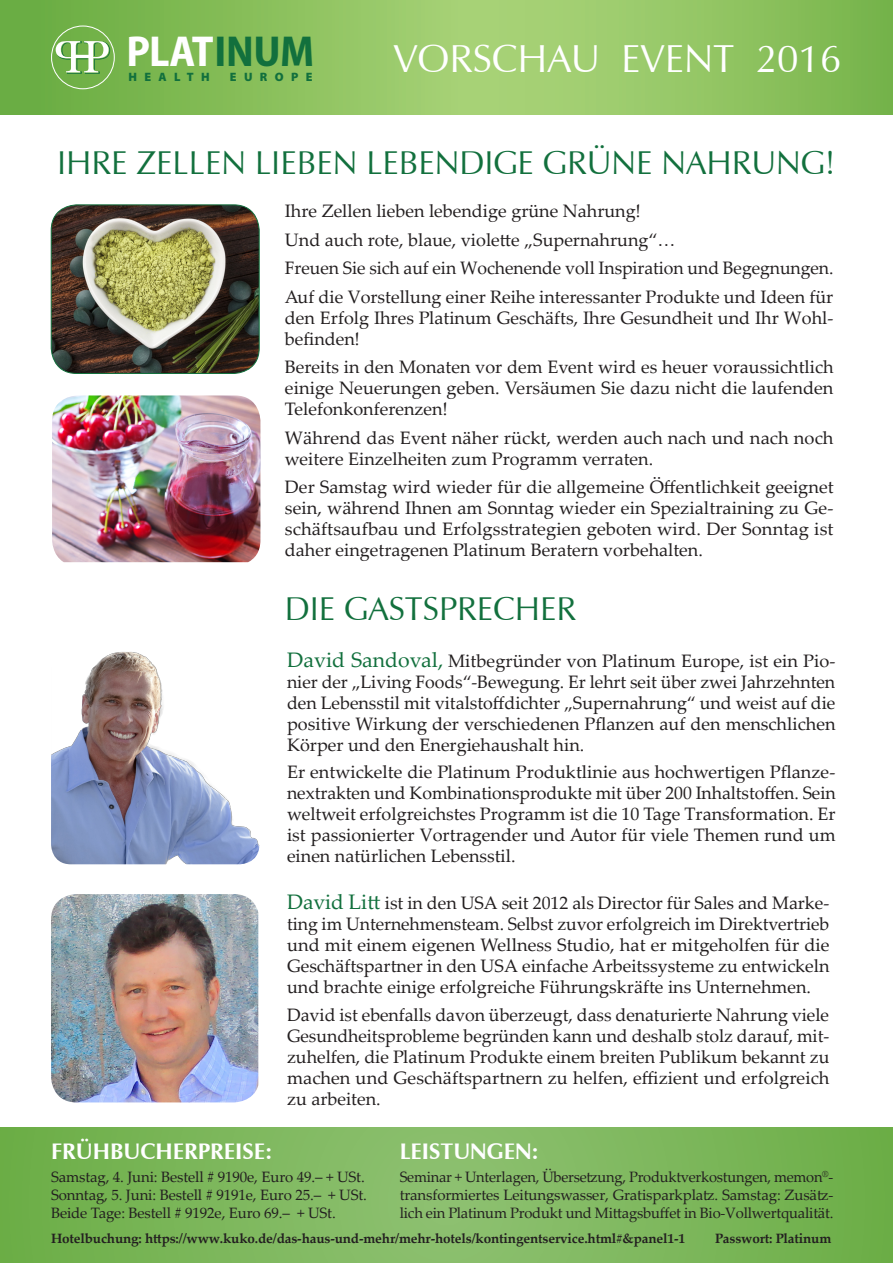
<style>
.page{position:relative;width:893px;height:1263px;background:#fff}
.page>*{position:absolute;margin:0;border:0;box-sizing:border-box;transform-origin:0 0}
.Logo_gr{font:700 semi-condensed 43.5px "Myriad Pro";letter-spacing:-.01em;color:#fff}
.Titel_weiß{font:39px "Zapf Humanist 601 BT";color:#fff}
.Überschrift_Grün{font:33px "Zapf Humanist 601 BT";color:#12703d}
.Titel_weiß_k_f{font:700 22.5px "Zapf Humanist 601 BT";color:#fff}
.Normal_or_kE{font:18px/21px "Palatino Linotype";color:#231f20;text-align:justify}
.Impressum{font:15px/18px "Palatino Linotype";letter-spacing:-.01em;color:#231f20;text-align:justify}
.Normal_or_kE-2{font:700 13.5px "Palatino Linotype";letter-spacing:-.01em;color:#231f20}
.Logo_kl{font:900 12.15px "Myriad Pro";letter-spacing:.61em;color:#12703d}
.s1{color:#12703d}
.s2{font-size:21px;color:#12703d}
</style>
<div class="page">
<svg style="left:0;top:1127px;width:893px;height:136px;background:#7cb75b"></svg>
<img style="left:51px;top:205px;width:208px;height:168px">
<div style="left:51px;top:205px;width:208px;height:169px;border:1px solid #12703d;border-radius:26px"></div>
<img style="left:52px;top:395px;width:208px;height:167px">
<img style="left:51px;top:652px;width:208px;height:212px">
<img style="left:51px;top:894px;width:207px;height:208px">
<svg style="left:0;top:0;width:893px;height:115px;background:#8dc25f"></svg>
<svg style="left:51px;top:26px;width:64px;height:63px;background:#89bd6a"></svg>
<p class="Logo_gr" style="left:126px;top:27px;width:189px">PLAT<span class="s1">INUM</span></p>
<p class="Logo_kl" style="left:128px;top:70px;width:83px">HEALTH</p>
<p class="Logo_kl" style="left:230px;top:70px;width:84px">EUROPE</p>
<p class="Titel_weiß" style="left:393px;top:35px;width:449px">VORSCHAU EVENT 2016</p>
<p class="Überschrift_Grün" style="left:57px;top:142px;width:780px">IHRE ZELLEN LIEBEN LEBENDIGE GRÜNE NAHRUNG!</p>
<p class="Normal_or_kE" style="left:285px;top:200px;width:357px">Ihre Zellen lieben lebendige grüne Nahrung!</p>
<p class="Normal_or_kE" style="left:285px;top:228px;width:392px">Und auch rote, blaue, violette „Supernahrung“…</p>
<p class="Normal_or_kE" style="left:285px;top:257px;width:550px">Freuen Sie sich auf ein Wochenende voll Inspiration und Begegnungen.</p>
<p class="Normal_or_kE" style="left:285px;top:285px;width:550px">Auf die Vorstellung einer Reihe interessanter Produkte und Ideen für den Erfolg Ihres Platinum Geschäfts, Ihre Gesundheit und Ihr Wohl&shy;befinden!</p>
<p class="Normal_or_kE" style="left:285px;top:356px;width:550px">Bereits in den Monaten vor dem Event wird es heuer voraussichtlich einige Neuerungen geben. Versäumen Sie dazu nicht die laufenden Telefonkonferenzen!</p>
<p class="Normal_or_kE" style="left:285px;top:426px;width:550px">Während das Event näher rückt, werden auch nach und nach noch weitere Einzelheiten zum Programm verraten.</p>
<p class="Normal_or_kE" style="left:285px;top:476px;width:550px">Der Samstag wird wieder für die allgemeine Öffentlichkeit geeignet sein, während Ihnen am Sonntag wieder ein Spezialtraining zu Ge&shy;schäftsaufbau und Erfolgsstrategien geboten wird. Der Sonntag ist daher eingetragenen Platinum Beratern vorbehalten.</p>
<p class="Überschrift_Grün" style="left:285px;top:589px;width:293px">DIE GASTSPRECHER</p>
<p class="Normal_or_kE" style="left:287px;top:650px;width:550px"><span class="s2">David Sandoval,</span> Mitbegründer von Platinum Europe, ist ein Pio&shy;nier der „Living Foods“-Bewegung. Er lehrt seit über zwei Jahrzehnten den Lebensstil mit vitalstoffdichter „Supernahrung“ und weist auf die positive Wirkung der verschiedenen Pflanzen auf den menschlichen Körper und den Energiehaushalt hin.</p>
<p class="Normal_or_kE" style="left:287px;top:761px;width:550px">Er entwickelte die Platinum Produktlinie aus hochwertigen Pflanze&shy;nextrakten und Kombinationsprodukte mit über 200 Inhaltstoffen. Sein weltweit erfolgreichstes Programm ist die 10 Tage Transformation. Er ist passionierter Vortragender und Autor für viele Themen rund um einen natürlichen Lebensstil.</p>
<p class="Normal_or_kE" style="left:287px;top:892px;width:544px"><span class="s2">David Litt</span> ist in den USA seit 2012 als Director für Sales and Marke&shy;ting im Unternehmensteam. Selbst zuvor erfolgreich im Direktvertrieb und mit einem eigenen Wellness Studio, hat er mitgeholfen für die Geschäftspartner in den USA einfache Arbeitssysteme zu entwickeln und brachte einige erfolgreiche Führungskräfte ins Unternehmen.</p>
<p class="Normal_or_kE" style="left:287px;top:1003px;width:544px">David ist ebenfalls davon überzeugt, dass denaturierte Nahrung viele Gesundheitsprobleme begründen kann und deshalb stolz darauf, mit&shy;zuhelfen, die Platinum Produkte einem breiten Publikum bekannt zu machen und Geschäftspartnern zu helfen, effizient und erfolgreich zu arbeiten.</p>
<p class="Titel_weiß_k_f" style="left:51px;top:1138px;width:223px">FRÜHBUCHERPREISE:</p>
<p class="Impressum" style="left:51px;top:1167px;width:315px">Samstag, 4. Juni: Bestell # 9190e, Euro 49.– + USt.</p>
<p class="Impressum" style="left:51px;top:1185px;width:317px">Sonntag, 5. Juni: Bestell # 9191e, Euro 25.– + USt.</p>
<p class="Impressum" style="left:51px;top:1203px;width:286px">Beide Tage: Bestell # 9192e, Euro 69.– + USt.</p>
<p class="Titel_weiß_k_f" style="left:400px;top:1138px;width:141px">LEISTUNGEN:</p>
<p class="Impressum" style="left:400px;top:1167px;width:435px">Seminar + Unterlagen, Übersetzung, Produktverkostungen, memon<sup>®</sup>- transformiertes Leitungswasser, Gratisparkplatz. Samstag: Zusätz&shy;lich ein Platinum Produkt und Mittagsbuffet in Bio-Vollwertqualität.</p>
<p class="Normal_or_kE-2" style="left:51px;top:1229px;width:636px">Hotelbuchung: https://www.kuko.de/das-haus-und-mehr/mehr-hotels/kontingentservice.html#&amp;panel1-1</p>
<p class="Normal_or_kE-2" style="left:715px;top:1229px;width:118px">Passwort: Platinum</p>
</div>
